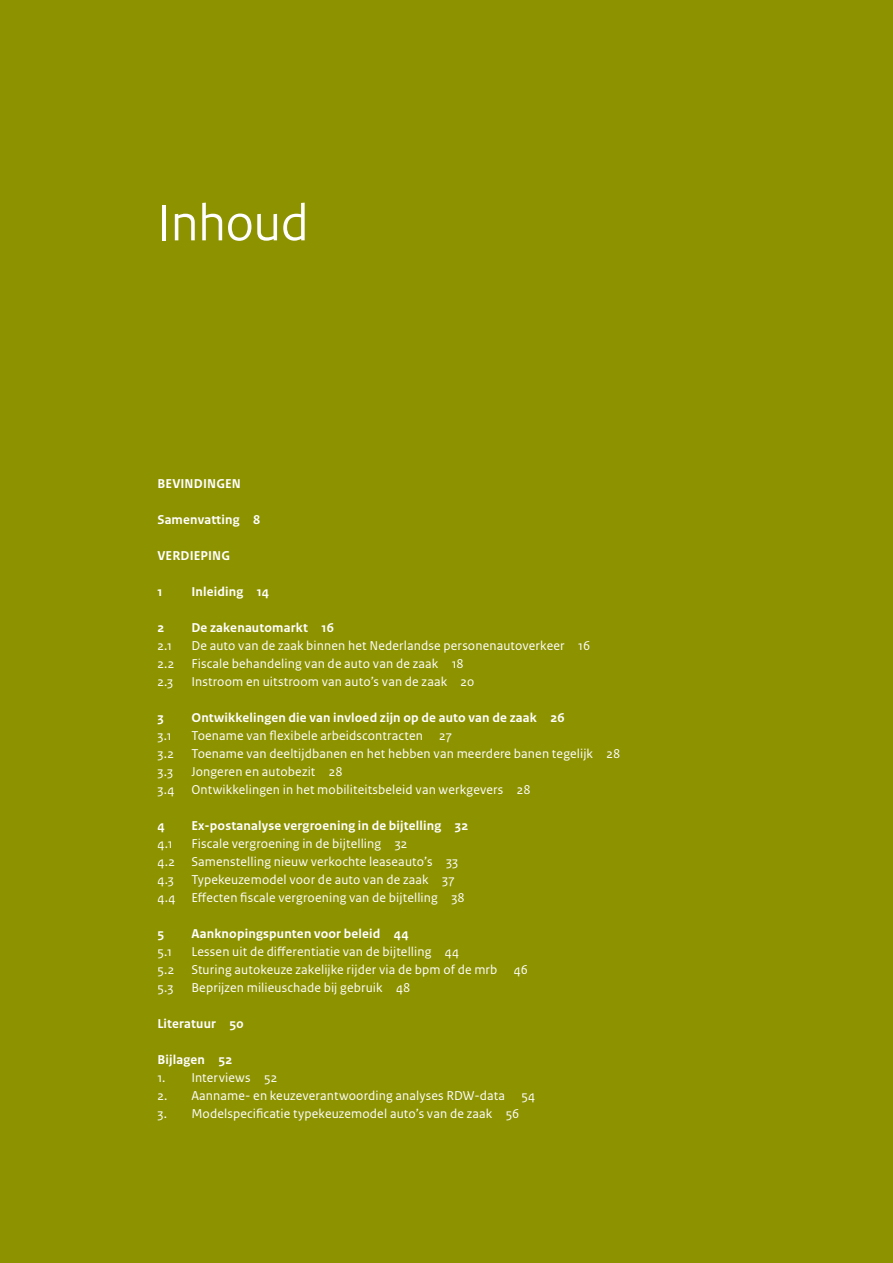
<style>
.page{position:relative;width:893px;height:1263px;background:#8d9200}
.page>*{position:absolute;margin:0;border:0;box-sizing:border-box;transform-origin:0 0}
.t1{font:54px "Rijksoverheid Sans Heading";color:#fff}
.t2{font:13.5px/18px "Rijksoverheid Sans Text";letter-spacing:.01em;color:#fff}
.t3{font:700 13.5px "Rijksoverheid Sans Text";letter-spacing:.015em;color:#fff}
</style>
<div class="page">
<h1 class="t1" style="left:157px;top:202px;width:153px">Inhoud</h1>
<p class="t3" style="left:157px;top:478px;width:85px">BEVINDINGEN</p>
<p class="t3" style="left:157px;top:514px;width:104px">Samenvatting 8</p>
<p class="t3" style="left:157px;top:550px;width:74px">VERDIEPING</p>
<p class="t3" style="left:157px;top:586px;width:7px">1</p>
<p class="t3" style="left:191px;top:586px;width:79px">Inleiding 14</p>
<p class="t3" style="left:157px;top:622px;width:8px">2</p>
<p class="t3" style="left:191px;top:622px;width:144px">De zakenautomarkt 16</p>
<p class="t2" style="left:157px;top:637px;width:16px">2.1</p>
<p class="t2" style="left:191px;top:637px;width:400px">De auto van de zaak binnen het Nederlandse personenautoverkeer 16</p>
<p class="t2" style="left:157px;top:655px;width:19px">2.2</p>
<p class="t2" style="left:191px;top:655px;width:274px">Fiscale behandeling van de auto van de zaak 18</p>
<p class="t2" style="left:157px;top:673px;width:17px">2.3</p>
<p class="t2" style="left:191px;top:673px;width:284px">Instroom en uitstroom van auto’s van de zaak 20</p>
<p class="t3" style="left:157px;top:712px;width:8px">3</p>
<p class="t3" style="left:191px;top:712px;width:375px">Ontwikkelingen die van invloed zijn op de auto van de zaak 26</p>
<p class="t2" style="left:157px;top:727px;width:16px">3.1</p>
<p class="t2" style="left:191px;top:727px;width:262px">Toename van flexibele arbeidscontracten 27</p>
<p class="t2" style="left:157px;top:745px;width:18px">3.2</p>
<p class="t2" style="left:191px;top:745px;width:430px">Toename van deeltijdbanen en het hebben van meerdere banen tegelijk 28</p>
<p class="t2" style="left:157px;top:763px;width:17px">3.3</p>
<p class="t2" style="left:157px;top:763px;width:375px;text-indent:34px">Jongeren en autobezit 28<br>3.4 Ontwikkelingen in het mobiliteitsbeleid van werkgevers 28</p>
<p class="t3" style="left:157px;top:820px;width:9px">4</p>
<p class="t3" style="left:191px;top:820px;width:278px">Ex-postanalyse vergroening in de bijtelling 32</p>
<p class="t2" style="left:157px;top:835px;width:17px">4.1</p>
<p class="t2" style="left:157px;top:835px;width:302px;text-indent:34px">Fiscale vergroening in de bijtelling 32<br>4.2 Samenstelling nieuw verkochte leaseauto’s 33<br>4.3</p>
<p class="t2" style="left:157px;top:871px;width:309px;text-indent:34px">Typekeuzemodel voor de auto van de zaak 37<br>4.4 Effecten fiscale vergroening van de bijtelling 38</p>
<p class="t3" style="left:157px;top:928px;width:8px">5</p>
<p class="t3" style="left:191px;top:928px;width:219px">Aanknopingspunten voor beleid 44</p>
<p class="t2" style="left:157px;top:943px;width:16px">5.1</p>
<p class="t2" style="left:157px;top:943px;width:372px;text-indent:34px">Lessen uit de differentiatie van de bijtelling 44<br>5.2 Sturing autokeuze zakelijke rijder via de bpm of de mrb 46<br>5.3</p>
<p class="t2" style="left:191px;top:979px;width:221px">Beprijzen milieuschade bij gebruik 48</p>
<p class="t3" style="left:157px;top:1018px;width:88px">Literatuur 50</p>
<p class="t3" style="left:157px;top:1054px;width:76px">Bijlagen 52</p>
<p class="t2" style="left:157px;top:1069px;width:121px">1. Interviews 52</p>
<p class="t2" style="left:157px;top:1087px;width:379px">2. Aanname- en keuzeverantwoording analyses RDW-data 54</p>
<p class="t2" style="left:157px;top:1105px;width:364px">3. Modelspecificatie typekeuze model auto’s van de zaak 56</p>
</div>
